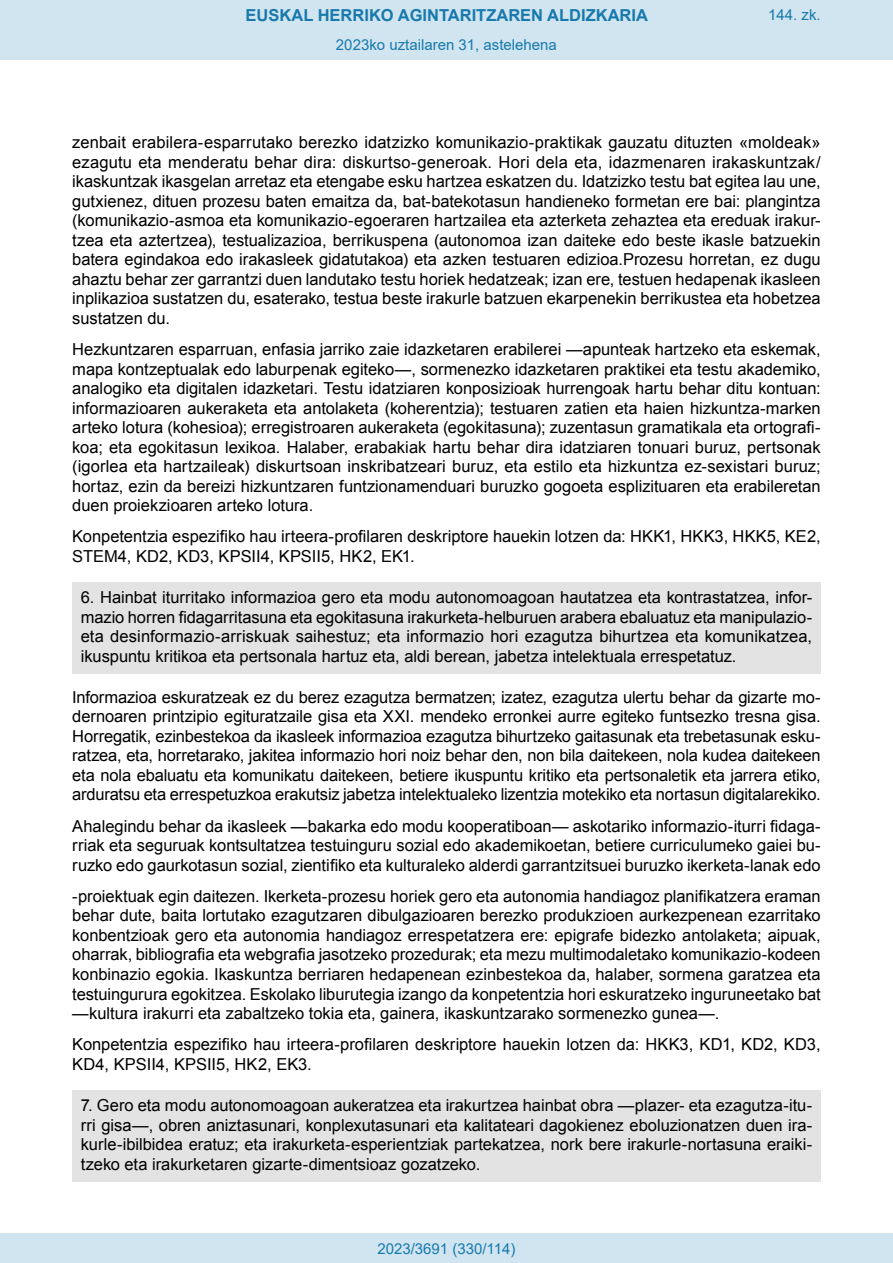
<style>
.page{position:relative;width:893px;height:1263px;background:#fff}
.page>*{position:absolute;margin:0;border:0;box-sizing:border-box;transform-origin:0 0}
.t1{font:16.5px/19.5px "Arial";color:#000;text-align:justify}
.t2{font:700 16.5px "Arial";color:#1879ad}
.Paginacion_Centro{font:15px "Arial";color:#1879ad}
</style>
<div class="page">
<div style="left:72px;top:582px;width:749px;height:91px;background:#e3e3e3"></div>
<div style="left:72px;top:1090px;width:749px;height:91px;background:#e3e3e3"></div>
<div style="left:0;top:0;width:893px;height:60px;background:#d0e5f0"></div>
<div style="left:0;top:1233px;width:893px;height:30px;background:#d0e5f0"></div>
<p class="t2" style="left:246px;top:3px;width:404px">EUSKAL HERRIKO AGINTARITZAREN ALDIZKARIA</p>
<p class="Paginacion_Centro" style="left:768px;top:5px;width:54px">144. zk.</p>
<p class="Paginacion_Centro" style="left:336px;top:35px;width:222px">2023ko uztailaren 31, astelehena</p>
<p class="t1" style="left:72px;top:133px;width:750px">zenbait erabilera-esparrutako berezko idatzizko komunikazio-praktikak gauzatu dituzten «moldeak» ezagutu eta menderatu behar dira: diskurtso-generoak. Hori dela eta, idazmenaren irakaskuntzak/ ikaskuntzak ikasgelan arretaz eta etengabe esku hartzea eskatzen du. Idatzizko testu bat egitea lau une, gutxienez, dituen prozesu baten emaitza da, bat-batekotasun handieneko formetan ere bai: plangintza (komunikazio-asmoa eta komunikazio-egoeraren hartzailea eta azterketa zehaztea eta ereduak irakur&shy;tzea eta aztertzea), testualizazioa, berrikuspena (autonomoa izan daiteke edo beste ikasle batzuekin batera egindakoa edo irakasleek gidatutakoa) eta azken testuaren edizioa.Prozesu horretan, ez dugu ahaztu behar zer garrantzi duen landutako testu horiek hedatzeak; izan ere, testuen hedapenak ikasleen inplikazioa sustatzen du, esaterako, testua beste irakurle batzuen ekarpenekin berrikustea eta hobetzea sustatzen du.</p>
<p class="t1" style="left:72px;top:340px;width:750px">Hezkuntzaren esparruan, enfasia jarriko zaie idazketaren erabilerei —apunteak hartzeko eta eskemak, mapa kontzeptualak edo laburpenak egiteko—, sormenezko idazketaren praktikei eta testu akademiko, analogiko eta digitalen idazketari. Testu idatziaren konposizioak hurrengoak hartu behar ditu kontuan: informazioaren aukeraketa eta antolaketa (koherentzia); testuaren zatien eta haien hizkuntza-marken arteko lotura (kohesioa); erregistroaren aukeraketa (egokitasuna); zuzentasun gramatikala eta ortografi&shy;koa; eta egokitasun lexikoa. Halaber, erabakiak hartu behar dira idatziaren tonuari buruz, pertsonak (igorlea eta hartzaileak) diskurtsoan inskribatzeari buruz, eta estilo eta hizkuntza ez-sexistari buruz; hortaz, ezin da bereizi hizkuntzaren funtzionamenduari buruzko gogoeta esplizituaren eta erabileretan duen proiekzioaren arteko lotura.</p>
<p class="t1" style="left:72px;top:527px;width:750px">Konpetentzia espezifiko hau irteera-profilaren deskriptore hauekin lotzen da: HKK1, HKK3, HKK5, KE2,<br>STEM4, KD2, KD3, KPSII4, KPSII5, HK2, EK1.</p>
<p class="t1" style="left:81px;top:588px;width:733px">6. Hainbat iturritako informazioa gero eta modu autonomoagoan hautatzea eta kontrastatzea, infor&shy;mazio horren fidagarritasuna eta egokitasuna irakurketa-helburuen arabera ebaluatuz eta manipulazio&shy;eta desinformazio-arriskuak saihestuz; eta informazio hori ezagutza bihurtzea eta komunikatzea, ikuspuntu kritikoa eta pertsonala hartuz eta, aldi berean, jabetza intelektuala errespetatuz.</p>
<p class="t1" style="left:72px;top:687px;width:750px">Informazioa eskuratzeak ez du berez ezagutza bermatzen; izatez, ezagutza ulertu behar da gizarte mo&shy;dernoaren printzipio egituratzaile gisa eta XXI. mendeko erronkei aurre egiteko funtsezko tresna gisa.<br>Horregatik, ezinbestekoa da ikasleek informazioa ezagutza bihurtzeko gaitasunak eta trebetasunak esku&shy;ratzea, eta, horretarako, jakitea informazio hori noiz behar den, non bila daitekeen, nola kudea daitekeen eta nola ebaluatu eta komunikatu daitekeen, betiere ikuspuntu kritiko eta pertsonaletik eta jarrera etiko, arduratsu eta errespetuzkoa erakutsiz jabetza intelektualeko lizentzia motekiko eta nortasun digitalarekiko.</p>
<p class="t1" style="left:72px;top:816px;width:750px">Ahalegindu behar da ikasleek —bakarka edo modu kooperatiboan— askotariko informazio-iturri fidaga&shy;rriak eta seguruak kontsultatzea testuinguru sozial edo akademikoetan, betiere curriculumeko gaiei bu&shy;ruzko edo gaurkotasun sozial, zientifiko eta kulturaleko alderdi garrantzitsuei buruzko ikerketa-lanak edo</p>
<p class="t1" style="left:72px;top:886px;width:750px">-proiektuak egin daitezen. Ikerketa-prozesu horiek gero eta autonomia handiagoz planifikatzera eraman behar dute, baita lortutako ezagutzaren dibulgazioaren berezko produkzioen aurkezpenean ezarritako konbentzioak gero eta autonomia handiagoz errespetatzera ere: epigrafe bidezko antolaketa; aipuak, oharrak, bibliografia eta webgrafia jasotzeko prozedurak; eta mezu multimodaletako komunikazio-kodeen konbinazio egokia. Ikaskuntza berriaren hedapenean ezinbestekoa da, halaber, sormena garatzea eta testuingurura egokitzea. Eskolako liburutegia izango da konpetentzia hori eskuratzeko inguruneetako bat —kultura irakurri eta zabaltzeko tokia eta, gainera, ikaskuntzarako sormenezko gunea—.</p>
<p class="t1" style="left:72px;top:1035px;width:750px">Konpetentzia espezifiko hau irteera-profilaren deskriptore hauekin lotzen da: HKK3, KD1, KD2, KD3,<br>KD4, KPSII4, KPSII5, HK2, EK3.</p>
<p class="t1" style="left:81px;top:1095px;width:733px">7. Gero eta modu autonomoagoan aukeratzea eta irakurtzea hainbat obra —plazer- eta ezagutza-itu&shy;rri gisa—, obren aniztasunari, konplexutasunari eta kalitateari dagokienez eboluzionatzen duen ira&shy;kurle-ibilbidea eratuz; eta irakurketa-esperientziak partekatzea, nork bere irakurle-nortasuna eraiki&shy;tzeko eta irakurketaren gizarte-dimentsioaz gozatzeko.</p>
<p class="Paginacion_Centro" style="left:377px;top:1238px;width:140px">2023/3691 (330/114)</p>
</div>
